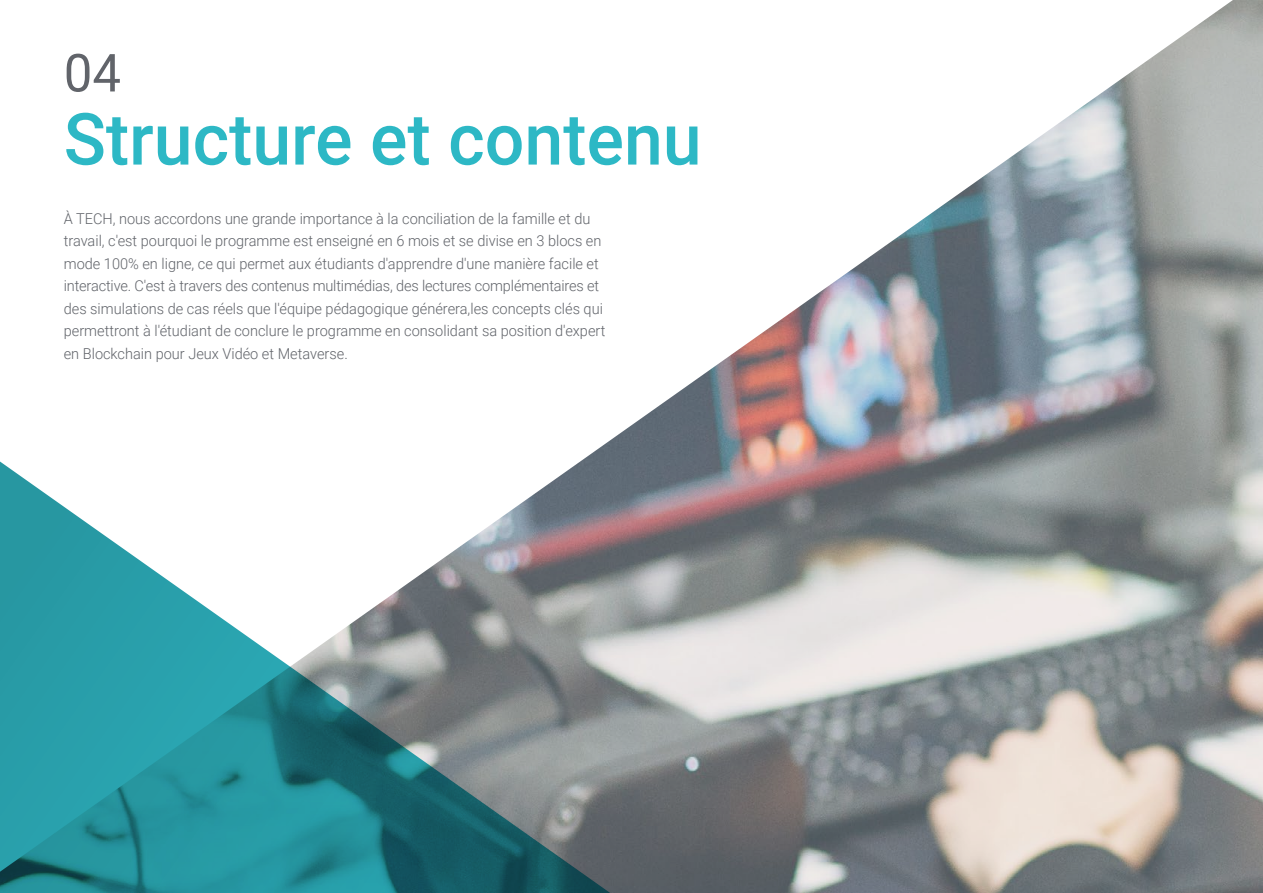
<style>
.page{position:relative;width:1263px;height:893px;background:#fff}
.page>*{position:absolute;margin:0;border:0;box-sizing:border-box;transform-origin:0 0}
.t1{font:500 72px "Roboto";color:#2db8c5}
.t2{font:52.5px "Roboto";color:#61646a}
.t3{font:300 15px/22.5px "Roboto";color:#61646a}
</style>
<div class="page">
<img style="left:602px;top:0;width:661px;height:893px">
<svg style="left:0;top:446px;width:640px;height:447px"></svg>
<h2 class="t2" style="left:64px;top:36px;width:59px">04</h2>
<h1 class="t1" style="left:64px;top:89px;width:639px">Structure et contenu</h1>
<p class="t3" style="left:64px;top:207px;width:543px">À TECH, nous accordons une grande importance à la conciliation de la famille et du travail, c'est pourquoi le programme est enseigné en 6 mois et se divise en 3 blocs en mode 100% en ligne, ce qui permet aux étudiants d'apprendre d'une manière facile et interactive. C'est à travers des contenus multimédias, des lectures complémentaires et des simulations de cas réels que l'équipe pédagogique générera,les concepts clés qui permettront à l'étudiant de conclure le programme en consolidant sa position d'expert en Blockchain pour Jeux Vidéo et Metaverse.</p>
</div>
